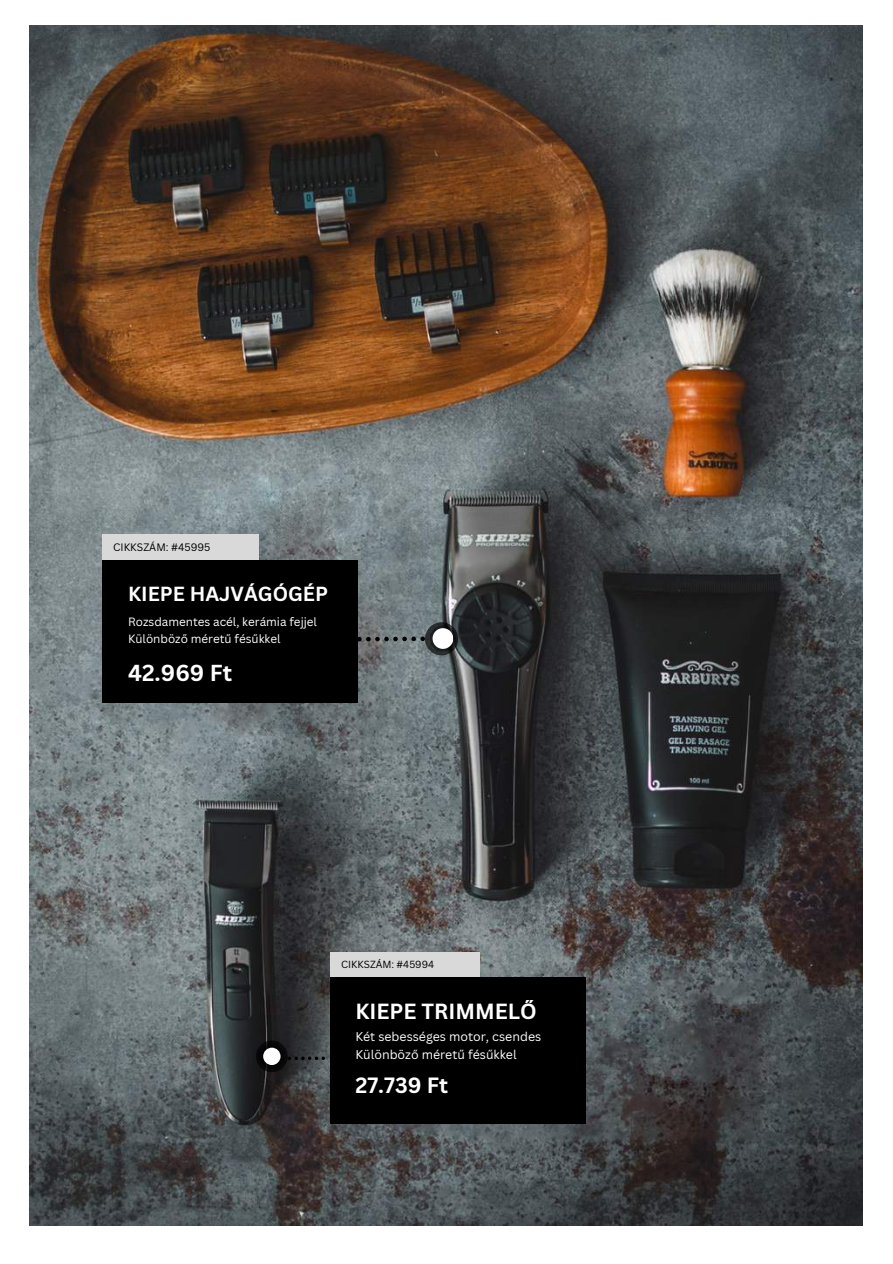
<style>
.page{position:relative;width:893px;height:1264px;background:#fff}
.page>*{position:absolute;margin:0;border:0;box-sizing:border-box;transform-origin:0 0}
.t1{font:700 22.5px "Canva Sans";color:#fff}
.t2{font:700 21.45px "Canva Sans";color:#fff}
.t3{font:700 21.3px "Canva Sans";color:#fff}
.t4{font:700 19.8px "Canva Sans";color:#fff}
.t5{font:12.3px/17.9px "Canva Sans";color:#fff}
.t6{font:11.7px/17.1px "Canva Sans";color:#fff}
.t7{font:10.5px "Canva Sans";color:#000}
.t8{font:10.05px "Canva Sans";color:#000}
</style>
<div class="page">
<img style="left:29px;top:26px;width:833px;height:1199px">
<svg style="left:425px;top:622px;width:33px;height:33px"></svg>
<svg style="left:430px;top:625px;width:26px;height:26px"></svg>
<div style="left:432px;top:628px;width:21px;height:21px;background:#fff;border-radius:50%"></div>
<div style="left:102px;top:560px;width:256px;height:143px;background:#000"></div>
<div style="left:102px;top:534px;width:156px;height:26px;background:#d9d9d9"></div>
<svg style="left:358px;top:636px;width:67px;height:5px"></svg>
<div style="left:330px;top:977px;width:256px;height:146px;background:#000"></div>
<div style="left:330px;top:952px;width:149px;height:25px;background:#d9d9d9"></div>
<svg style="left:288px;top:1056px;width:37px;height:3px"></svg>
<svg style="left:256px;top:1040px;width:32px;height:32px"></svg>
<div style="left:259px;top:1043px;width:25px;height:25px;background:#000;border-radius:50%"></div>
<div style="left:263px;top:1047px;width:17px;height:18px;background:#fff;border-radius:50%"></div>
<p class="t7" style="left:113px;top:539px;width:99px">CIKKSZÁM: #45995</p>
<h3 class="t4" style="left:128px;top:580px;width:201px">KIEPE HAJVÁGÓGÉP</h3>
<p class="t6" style="left:128px;top:613px;width:190px">Rozsdamentes acél, kerámia fejjel<br>Különböző méretű fésűkkel</p>
<h1 class="t1" style="left:128px;top:656px;width:105px">42.969 Ft</h1>
<p class="t8" style="left:341px;top:957px;width:95px">CIKKSZÁM: #45994</p>
<h3 class="t3" style="left:355px;top:996px;width:183px">KIEPE TRIMMELŐ</h3>
<p class="t5" style="left:355px;top:1027px;width:187px">Két sebességes motor, csendes<br>Különböző méretű fésűkkel</p>
<h2 class="t2" style="left:355px;top:1069px;width:94px">27.739 Ft</h2>
</div>
